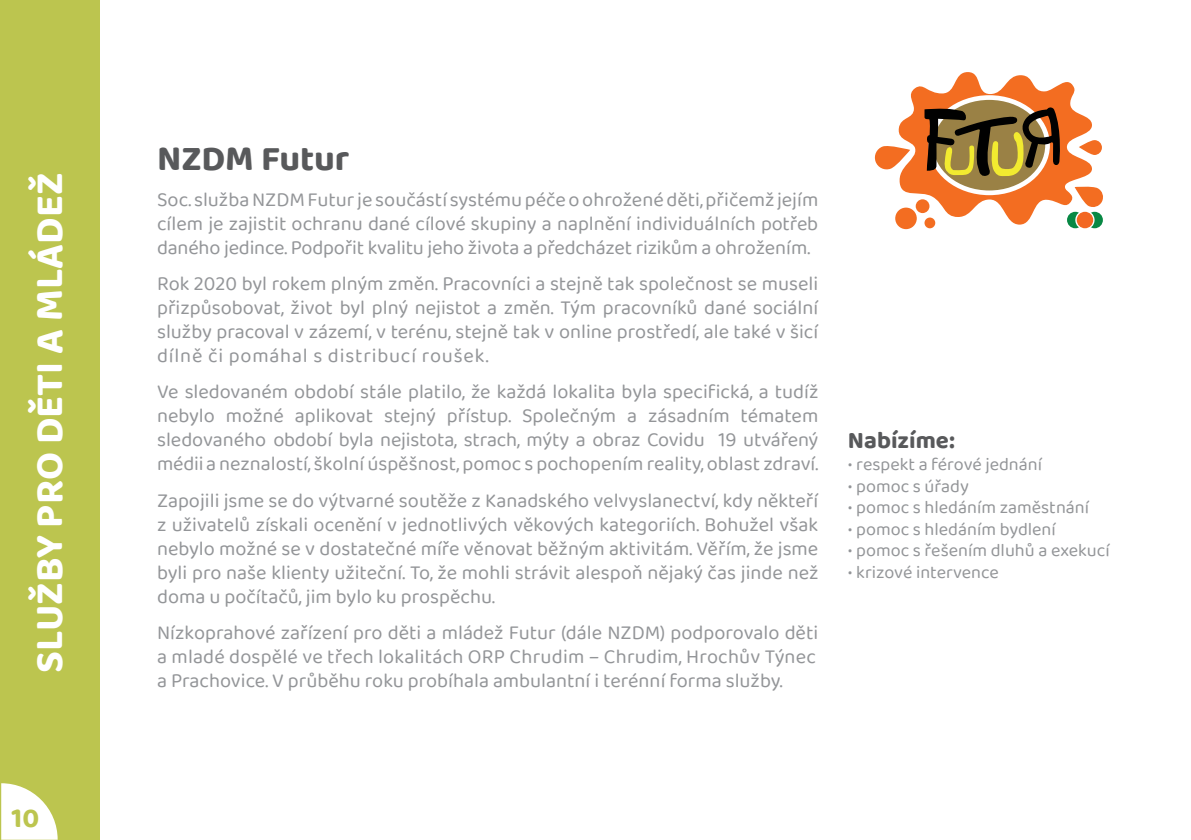
<style>
.page{position:relative;width:1191px;height:840px;background:#fff}
.page>*{position:absolute;margin:0;border:0;box-sizing:border-box;transform-origin:0 0}
.t1{font:700 40px "Baloo Tammudu 2";color:#fff}
.t2{font:700 36px "Baloo Tammudu 2";color:#58595b}
.t3{font:700 28px "Baloo Tammudu 2";color:#bcc54f}
.t4{font:700 24px "Baloo Tammudu 2";color:#58595b}
.t5{font:20px/24px "Baloo Tammudu 2";color:#939598;text-align:justify}
.t6{font:18px "Baloo Tammudu 2";color:#939598}
</style>
<div class="page">
<div style="left:0;top:0;width:99px;height:839px;background:#bcc54f"></div>
<svg style="left:1086px;top:212px;width:16px;height:16px"></svg>
<svg style="left:1067px;top:212px;width:16px;height:16px"></svg>
<svg style="left:1075px;top:210px;width:19px;height:19px"></svg>
<svg style="left:1076px;top:212px;width:17px;height:16px"></svg>
<svg style="left:874px;top:72px;width:229px;height:152px"></svg>
<div style="left:895px;top:207px;width:21px;height:22px;background:#f36d21;border-radius:50%"></div>
<div style="left:915px;top:199px;width:14px;height:14px;background:#f36d21;border-radius:50%"></div>
<div style="left:924px;top:217px;width:11px;height:11px;background:#f36d21;border-radius:50%"></div>
<svg style="left:1px;top:783px;width:57px;height:56px"></svg>
<h1 class="t1" style="left:25px;top:672px;width:501px;rotate:-90deg">SLUŽBY PRO DĚTI A MLÁDEŽ</h1>
<h3 class="t3" style="left:12px;top:800px;width:29px">10</h3>
<h2 class="t2" style="left:157px;top:136px;width:194px">NZDM Futur</h2>
<p class="t5" style="left:157px;top:187px;width:662px">Soc. služba NZDM Futur je součástí systému péče o ohrožené děti, přičemž jejím cílem je zajistit ochranu dané cílové skupiny a naplnění individuálních potřeb daného jedince. Podpořit kvalitu jeho života a předcházet rizikům a ohrožením.</p>
<p class="t5" style="left:157px;top:271px;width:663px">Rok 2020 byl rokem plným změn. Pracovníci a stejně tak společnost se museli přizpůsobovat, život byl plný nejistot a změn. Tým pracovníků dané sociální služby pracoval v zázemí, v terénu, stejně tak v online prostředí, ale také v šicí dílně či pomáhal s distribucí roušek.</p>
<p class="t5" style="left:157px;top:379px;width:663px">Ve sledovaném období stále platilo, že každá lokalita byla specifická, a tudíž nebylo možné aplikovat stejný přístup. Společným a zásadním tématem sledovaného období byla nejistota, strach, mýty a obraz Covidu 19 utvářený médii a neznalostí, školní úspěšnost, pomoc s pochopením reality, oblast zdraví.</p>
<p class="t5" style="left:157px;top:487px;width:663px">Zapojili jsme se do výtvarné soutěže z Kanadského velvyslanectví, kdy někteří z uživatelů získali ocenění v jednotlivých věkových kategoriích. Bohužel však nebylo možné se v dostatečné míře věnovat běžným aktivitám. Věřím, že jsme byli pro naše klienty užiteční. To, že mohli strávit alespoň nějaký čas jinde než doma u počítačů, jim bylo ku prospěchu.</p>
<p class="t5" style="left:157px;top:619px;width:662px">Nízkoprahové zařízení pro děti a mládež Futur (dále NZDM) podporovalo děti a mladé dospělé ve třech lokalitách ORP Chrudim – Chrudim, Hrochův Týnec a Prachovice. V průběhu roku probíhala ambulantní i terénní forma služby.</p>
<p class="t4" style="left:848px;top:425px;width:108px">Nabízíme:</p>
<p class="t6" style="left:848px;top:453px;width:196px">• respekt a férové jednání</p>
<p class="t6" style="left:848px;top:474px;width:122px">• pomoc s úřady</p>
<p class="t6" style="left:848px;top:496px;width:243px">• pomoc s hledáním zaměstnání</p>
<p class="t6" style="left:848px;top:517px;width:209px">• pomoc s hledáním bydlení</p>
<p class="t6" style="left:848px;top:539px;width:263px">• pomoc s řešením dluhů a exekucí</p>
<p class="t6" style="left:848px;top:561px;width:152px">• krizové intervence</p>
</div>
